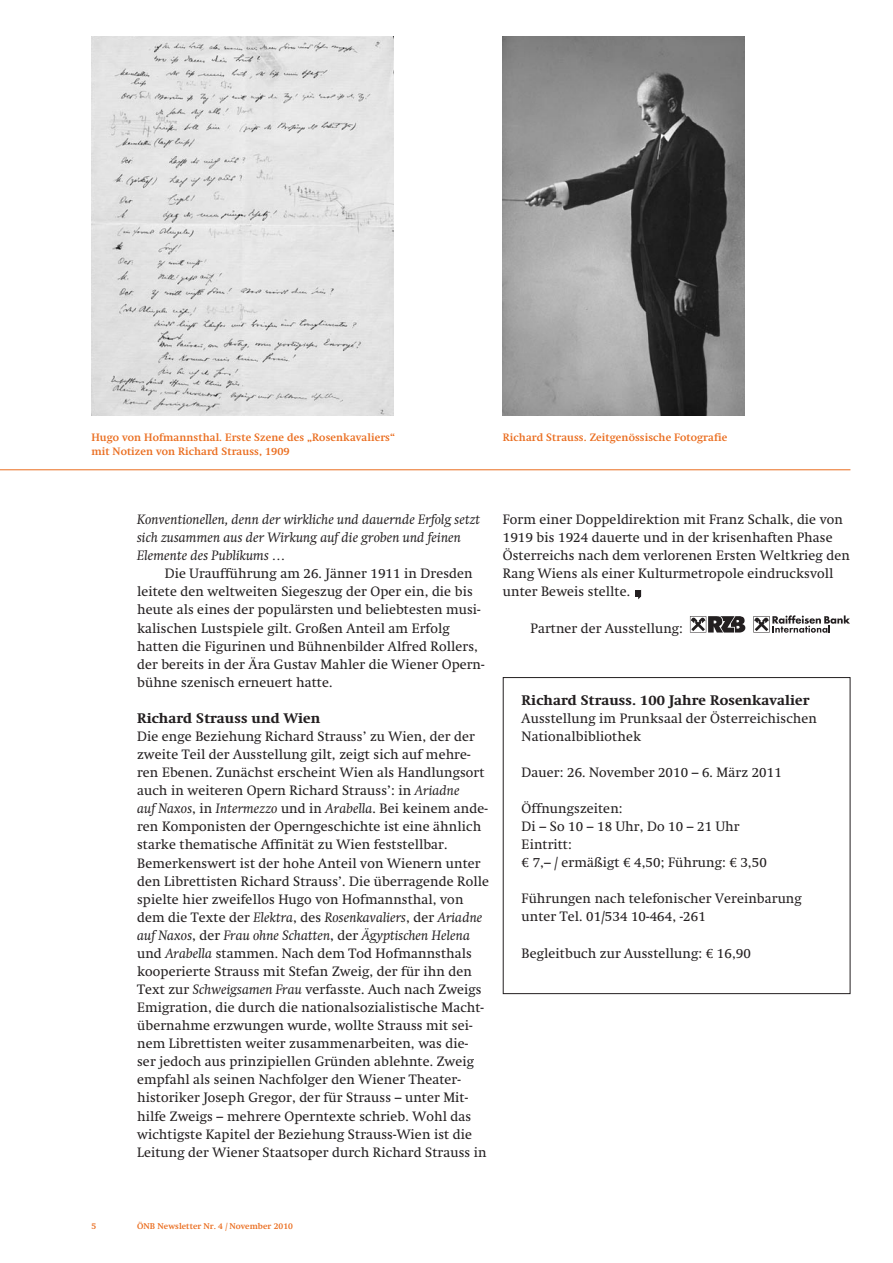
<style>
.page{position:relative;width:893px;height:1263px;background:#fff}
.page>*{position:absolute;margin:0;border:0;box-sizing:border-box;transform-origin:0 0}
._4_Lauftext_9_0_pt{font:13.5px/18px "Swift";letter-spacing:.01em;color:#231f20}
._4_Lauftext_9_0_pt-2{font:italic 13.5px/18px "Swift";letter-spacing:.01em;color:#231f20}
._2_SHL_Bold_9_0_pt{font:800 13.5px "Swift";letter-spacing:.01em;color:#231f20}
._4c_Lauftext_Auflist{font:13.5px "Swift";letter-spacing:.01em;color:#231f20}
._6_Bildtext__Inhalt{font:700 10.5px "Swift";letter-spacing:.01em;color:#ea6d1f}
.t1{font:700 8.25px "Swift";letter-spacing:.01em;color:#ea6d1f}
.s1{font-style:italic}
</style>
<div class="page">
<svg style="left:635px;top:590px;width:6px;height:9px"></svg>
<hr style="left:0;top:469px;width:850px;height:1px;background:#ea6d1f">
<div style="left:503px;top:677px;width:347px;height:317px;border:1px solid #231f20"></div>
<img style="left:91px;top:36px;width:302px;height:380px">
<img style="left:503px;top:36px;width:241px;height:380px">
<div style="left:690px;top:616px;width:16px;height:16px;background:#706d6e"></div>
<div style="left:690px;top:617px;width:16px;height:15px;background:#aba9aa"></div>
<svg style="left:691px;top:616px;width:54px;height:16px"></svg>
<div style="left:753px;top:616px;width:17px;height:16px;background:#8d8b8b"></div>
<svg style="left:754px;top:615px;width:96px;height:18px"></svg>
<p class="_6_Bildtext__Inhalt" style="left:91px;top:431px;width:305px">Hugo von Hofmannsthal. Erste Szene des „Rosenkavaliers“</p>
<p class="_6_Bildtext__Inhalt" style="left:91px;top:446px;width:200px">mit Notizen von Richard Strauss, 1909</p>
<p class="_6_Bildtext__Inhalt" style="left:503px;top:431px;width:226px">Richard Strauss. Zeitgenössische Fotografie</p>
<p class="_4_Lauftext_9_0_pt-2" style="left:137px;top:510px;width:344px">Konventionellen, denn der wirkliche und dauernde Erfolg setzt sich zusammen aus der Wirkung auf die groben und feinen<br>Elemente des Publikums …</p>
<p class="_4_Lauftext_9_0_pt" style="left:137px;top:565px;width:349px;text-indent:28px">Die Uraufführung am 26. Jänner 1911 in Dresden leitete den weltweiten Siegeszug der Oper ein, die bis heute als eines der populärsten und beliebtesten musi&shy;kalischen Lustspiele gilt. Großen Anteil am Erfolg hatten die Figurinen und Bühnenbilder Alfred Rollers, der bereits in der Ära Gustav Mahler die Wiener Opern&shy;bühne szenisch erneuert hatte.</p>
<p class="_2_SHL_Bold_9_0_pt" style="left:137px;top:710px;width:185px">Richard Strauss und Wien</p>
<p class="_4_Lauftext_9_0_pt" style="left:137px;top:727px;width:353px">Die enge Beziehung Richard Strauss’ zu Wien, der der zweite Teil der Ausstellung gilt, zeigt sich auf mehre&shy;ren Ebenen. Zunächst erscheint Wien als Handlungsort auch in weiteren Opern Richard Strauss’: in <span class="s1">Ariadne<br>auf Naxos</span>, in <span class="s1">Intermezzo</span> und in <span class="s1">Arabella</span>. Bei keinem ande&shy;ren Komponisten der Operngeschichte ist eine ähnlich starke thematische Affinität zu Wien feststellbar.<br>Bemerkenswert ist der hohe Anteil von Wienern unter den Librettisten Richard Strauss’. Die überragende Rolle spielte hier zweifellos Hugo von Hofmannsthal, von dem die Texte der <span class="s1">Elektra</span>, des <span class="s1">Rosenkavaliers</span>, der <span class="s1">Ariadne auf Naxos</span>, der <span class="s1">Frau ohne Schatten</span>, der <span class="s1">Ägyptischen Helena </span>und <span class="s1">Arabella</span> stammen. Nach dem Tod Hofmannsthals kooperierte Strauss mit Stefan Zweig, der für ihn den Text zur <span class="s1">Schweigsamen Frau</span> verfasste. Auch nach Zweigs Emigration, die durch die nationalsozialistische Macht&shy;übernahme erzwungen wurde, wollte Strauss mit sei&shy;nem Librettisten weiter zusammenarbeiten, was die&shy;ser jedoch aus prinzipiellen Gründen ablehnte. Zweig empfahl als seinen Nachfolger den Wiener Theater&shy;historiker Joseph Gregor, der für Strauss – unter Mit&shy;hilfe Zweigs – mehrere Operntexte schrieb. Wohl das wichtigste Kapitel der Beziehung Strauss-Wien ist die Leitung der Wiener Staatsoper durch Richard Strauss in</p>
<p class="_4_Lauftext_9_0_pt" style="left:503px;top:510px;width:348px">Form einer Doppeldirektion mit Franz Schalk, die von 1919 bis 1924 dauerte und in der krisenhaften Phase Österreichs nach dem verlorenen Ersten Weltkrieg den Rang Wiens als einer Kulturmetropole eindrucksvoll unter Beweis stellte.</p>
<p class="_4c_Lauftext_Auflist" style="left:530px;top:620px;width:154px">Partner der Ausstellung:</p>
<p class="_2_SHL_Bold_9_0_pt" style="left:522px;top:692px;width:289px">Richard Strauss. 100 Jahre Rosenkavalier</p>
<p class="_4_Lauftext_9_0_pt" style="left:522px;top:709px;width:297px">Ausstellung im Prunksaal der Österreichischen<br>Nationalbibliothek</p>
<p class="_4_Lauftext_9_0_pt" style="left:522px;top:763px;width:262px">Dauer: 26. November 2010 – 6. März 2011</p>
<p class="_4_Lauftext_9_0_pt" style="left:522px;top:799px;width:102px">Öffnungszeiten:</p>
<p class="_4_Lauftext_9_0_pt" style="left:522px;top:817px;width:219px">Di – So 10 – 18 Uhr, Do 10 – 21 Uhr</p>
<p class="_4_Lauftext_9_0_pt" style="left:522px;top:835px;width:247px">Eintritt:<br>€ 7,– / ermäßigt € 4,50; Führung: € 3,50</p>
<p class="_4_Lauftext_9_0_pt" style="left:522px;top:890px;width:282px">Führungen nach telefonischer Vereinbarung unter Tel. 01/534 10-464, -261</p>
<p class="_4_Lauftext_9_0_pt" style="left:522px;top:944px;width:231px">Begleitbuch zur Ausstellung: € 16,90</p>
<p class="t1" style="left:91px;top:1221px;width:6px">5</p>
<p class="t1" style="left:137px;top:1221px;width:157px">ÖNB Newsletter Nr. 4 / November 2010</p>
</div>
